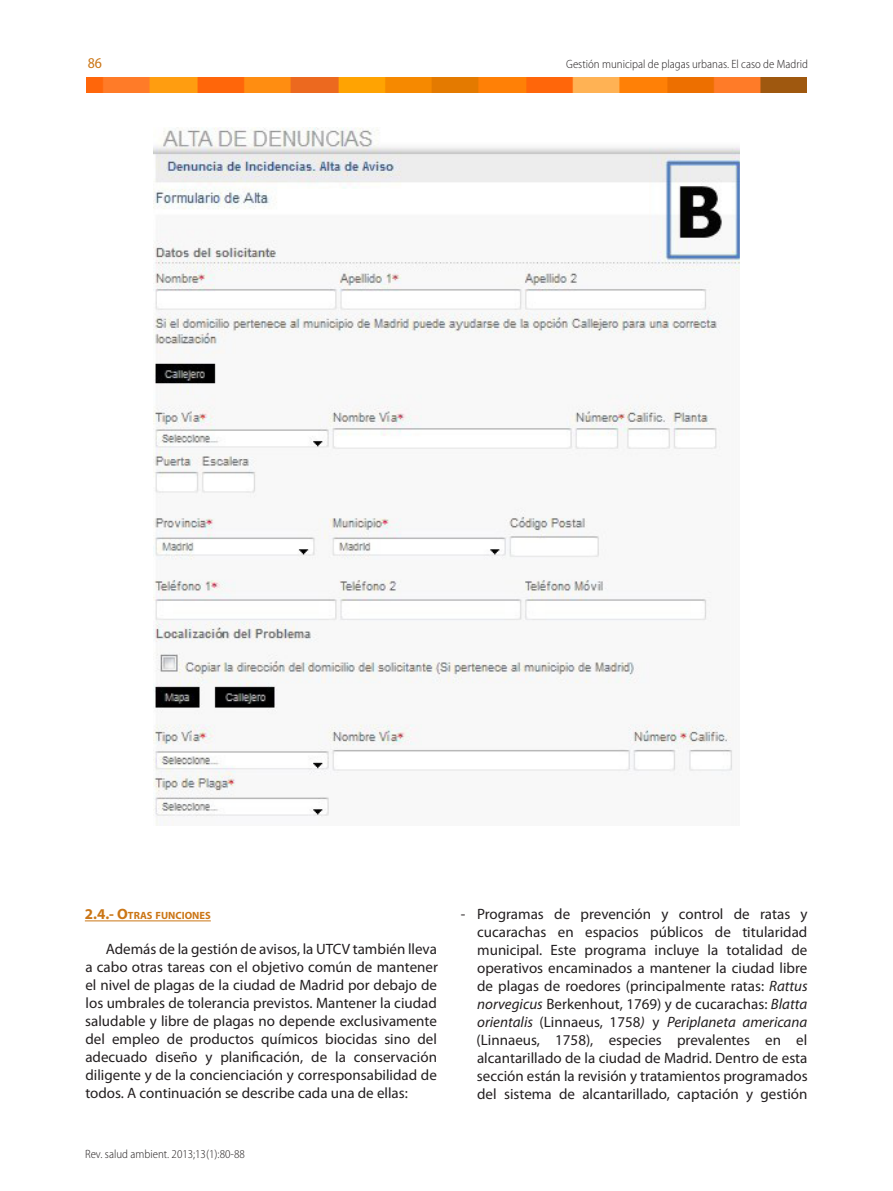
<style>
.page{position:relative;width:893px;height:1191px;background:#fff}
.page>*{position:absolute;margin:0;border:0;box-sizing:border-box;transform-origin:0 0}
.ARTICULO__texto{font:15px/18px "Myriad Pro";color:#231f20;text-align:justify}
.t1{font:semi-condensed 15px "Myriad Pro";color:#cb7616}
.t2{font:300 semi-condensed 12px "Myriad Pro";color:#231f20}
.ARTICULO__título_alt{font:700 10.5px "Myriad Pro";color:#cb7616}
.s1{font-size:15px}
.s2{font-style:italic}
</style>
<div class="page">
<img style="left:86px;top:77px;width:721px;height:15px">
<img style="left:153px;top:128px;width:587px;height:697px">
<hr style="left:85px;top:920px;width:126px;height:1px;background:#cb7616">
<p class="t1" style="left:88px;top:54px;width:16px">86</p>
<p class="t2" style="left:566px;top:57px;width:243px">Gestión municipal de plagas urbanas. El caso de Madrid</p>
<p class="ARTICULO__título_alt" style="left:85px;top:909px;width:127px"><span class="s1">2.4.- O</span>TRAS FUNCIONES</p>
<p class="ARTICULO__texto" style="left:85px;top:940px;width:354px;text-indent:21px">Además de la gestión de avisos, la UTCV también lleva a cabo otras tareas con el objetivo común de mantener el nivel de plagas de la ciudad de Madrid por debajo de los umbrales de tolerancia previstos. Mantener la ciudad saludable y libre de plagas no depende exclusivamente del empleo de productos químicos biocidas sino del adecuado diseño y planificación, de la conservación diligente y de la concienciación y corresponsabilidad de todos. A continuación se describe cada una de ellas:</p>
<p class="t2" style="left:85px;top:1146px;width:161px">Rev. salud ambient. 2013;13(1):80-88</p>
<p class="ARTICULO__texto" style="left:477px;top:905px;width:333px;text-indent:-16px">- Programas de prevención y control de ratas y cucarachas en espacios públicos de titularidad municipal. Este programa incluye la totalidad de operativos encaminados a mantener la ciudad libre de plagas de roedores (principalmente ratas: <span class="s2">Rattus norvegicus</span> Berkenhout, 1769) y de cucarachas: <span class="s2">Blatta orientalis</span> (Linnaeus, 1758<span class="s2">)</span> y <span class="s2">Periplaneta americana </span>(Linnaeus, 1758), especies prevalentes en el alcantarillado de la ciudad de Madrid. Dentro de esta sección están la revisión y tratamientos programados del sistema de alcantarillado, captación y gestión</p>
</div>
